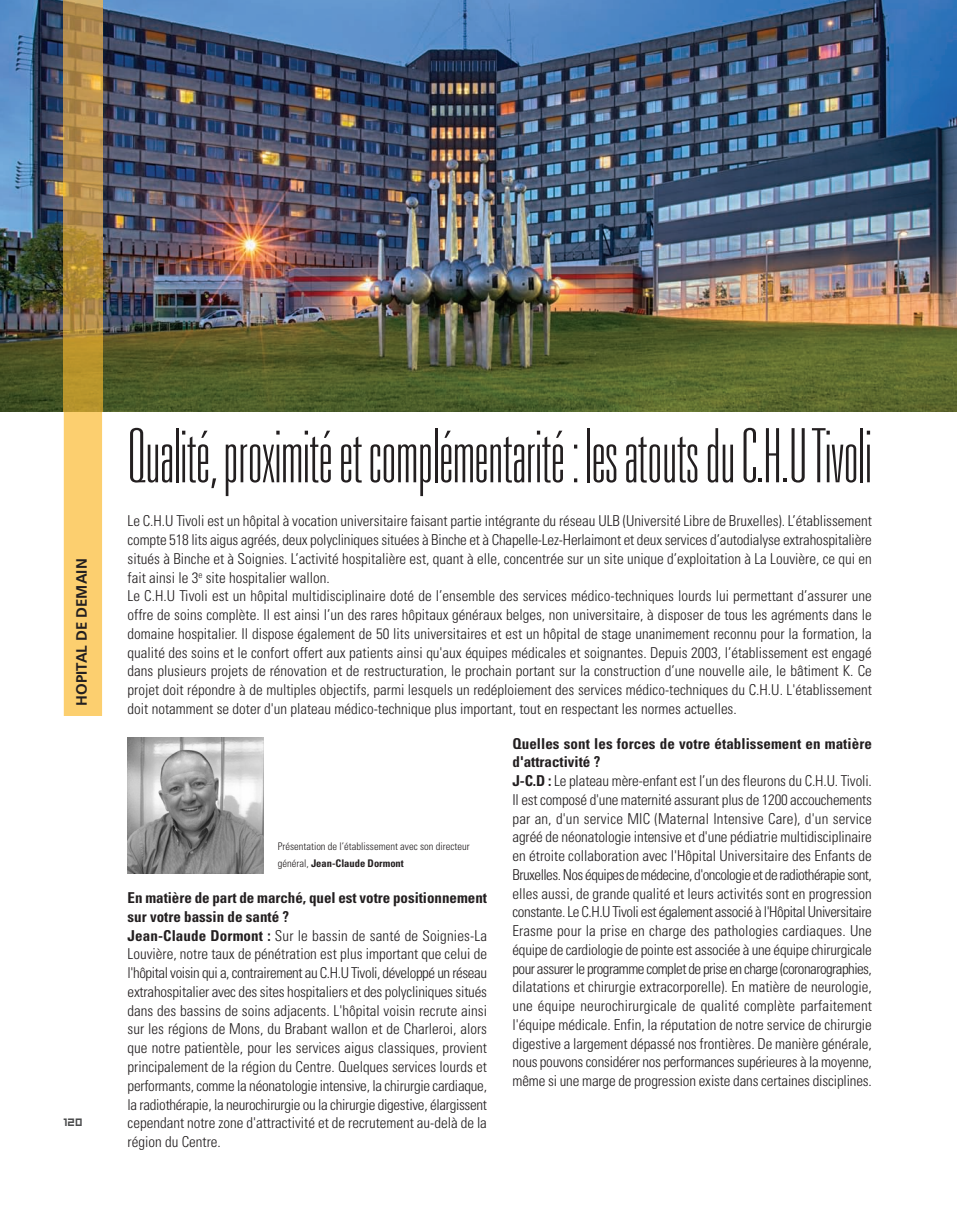
<style>
.page{position:relative;width:957px;height:1212px;background:#fff}
.page>*{position:absolute;margin:0;border:0;box-sizing:border-box;transform-origin:0 0}
.t1{font:100 ultra-condensed 75px "Univers";letter-spacing:-.005em;color:#231f20}
.t2{font:300 condensed 15px/18.8px "Univers";color:#231f20}
.t3{font:700 15px "Frutiger";color:#231f20}
.t4{font:12px "Hooge 0555";color:#4b4c4d}
.t5{font:300 condensed 10.5px/17.1px "Univers";color:#231f20}
.s1{font-weight:700}
</style>
<div class="page">
<img style="left:0;top:0;width:957px;height:411px">
<img style="left:128px;top:738px;width:136px;height:136px">
<div style="left:64px;top:411px;width:38px;height:305px;background:#fccf6f"></div>
<img style="left:64px;top:0;width:38px;height:411px">
<p class="t3" style="left:76px;top:705px;width:149px;rotate:-90deg">HOPITAL DE DEMAIN</p>
<p class="t4" style="left:64px;top:1115px;width:21px">120</p>
<h1 class="t1" style="left:128px;top:428px;width:746px">Qualité, proximité et complémentarité : les atouts du C.H.U Tivoli</h1>
<p class="t2" style="left:128px;top:513px;width:746px">Le C.H.U Tivoli est un hôpital à vocation universitaire faisant partie intégrante du réseau ULB (Université Libre de Bruxelles). L’établissement compte 518 lits aigus agréés, deux polycliniques situées à Binche et à Chapelle-Lez-Herlaimont et deux services d’autodialyse extrahospitalière situés à Binche et à Soignies. L’activité hospitalière est, quant à elle, concentrée sur un site unique d’exploitation à La Louvière, ce qui en fait ainsi le 3<sup>e</sup> site hospitalier wallon.<br>Le C.H.U Tivoli est un hôpital multidisciplinaire doté de l’ensemble des services médico-techniques lourds lui permettant d’assurer une offre de soins complète. Il est ainsi l’un des rares hôpitaux généraux belges, non universitaire, à disposer de tous les agréments dans le domaine hospitalier. Il dispose également de 50 lits universitaires et est un hôpital de stage unanimement reconnu pour la formation, la qualité des soins et le confort offert aux patients ainsi qu'aux équipes médicales et soignantes. Depuis 2003, l’établissement est engagé dans plusieurs projets de rénovation et de restructuration, le prochain portant sur la construction d’une nouvelle aile, le bâtiment K. Ce projet doit répondre à de multiples objectifs, parmi lesquels un redéploiement des services médico-techniques du C.H.U. L'établissement doit notamment se doter d'un plateau médico-technique plus important, tout en respectant les normes actuelles.</p>
<p class="t5" style="left:278px;top:839px;width:193px">Présentation de l’établissement avec son directeur général, <span class="s1">Jean-Claude Dormont</span></p>
<p class="t2" style="left:128px;top:890px;width:361px"><span class="s1">En matière de part de marché, quel est votre positionnement sur votre bassin de santé ?<br>Jean-Claude Dormont :</span> Sur le bassin de santé de Soignies-La Louvière, notre taux de pénétration est plus important que celui de l'hôpital voisin qui a, contrairement au C.H.U Tivoli, développé un réseau extrahospitalier avec des sites hospitaliers et des polycliniques situés dans des bassins de soins adjacents. L'hôpital voisin recrute ainsi sur les régions de Mons, du Brabant wallon et de Charleroi, alors que notre patientèle, pour les services aigus classiques, provient principalement de la région du Centre. Quelques services lourds et performants, comme la néonatologie intensive, la chirurgie cardiaque, la radiothérapie, la neurochirurgie ou la chirurgie digestive, élargissent cependant notre zone d'attractivité et de recrutement au-delà de la région du Centre.</p>
<p class="t2" style="left:512px;top:735px;width:361px"><span class="s1">Quelles sont les forces de votre établissement en matière d'attractivité ?<br>J-C.D :</span> Le plateau mère-enfant est l’un des fleurons du C.H.U. Tivoli.<br>Il est composé d'une maternité assurant plus de 1200 accouchements par an, d'un service MIC (Maternal Intensive Care), d'un service agréé de néonatologie intensive et d'une pédiatrie multidisciplinaire en étroite collaboration avec l'Hôpital Universitaire des Enfants de Bruxelles. Nos équipes de médecine, d'oncologie et de radiothérapie sont, elles aussi, de grande qualité et leurs activités sont en progression constante. Le C.H.U Tivoli est également associé à l'Hôpital Universitaire Erasme pour la prise en charge des pathologies cardiaques. Une équipe de cardiologie de pointe est associée à une équipe chirurgicale pour assurer le programme complet de prise en charge (coronarographies, dilatations et chirurgie extracorporelle). En matière de neurologie, une équipe neurochirurgicale de qualité complète parfaitement l'équipe médicale. Enfin, la réputation de notre service de chirurgie digestive a largement dépassé nos frontières. De manière générale, nous pouvons considérer nos performances supérieures à la moyenne, même si une marge de progression existe dans certaines disciplines.</p>
</div>
